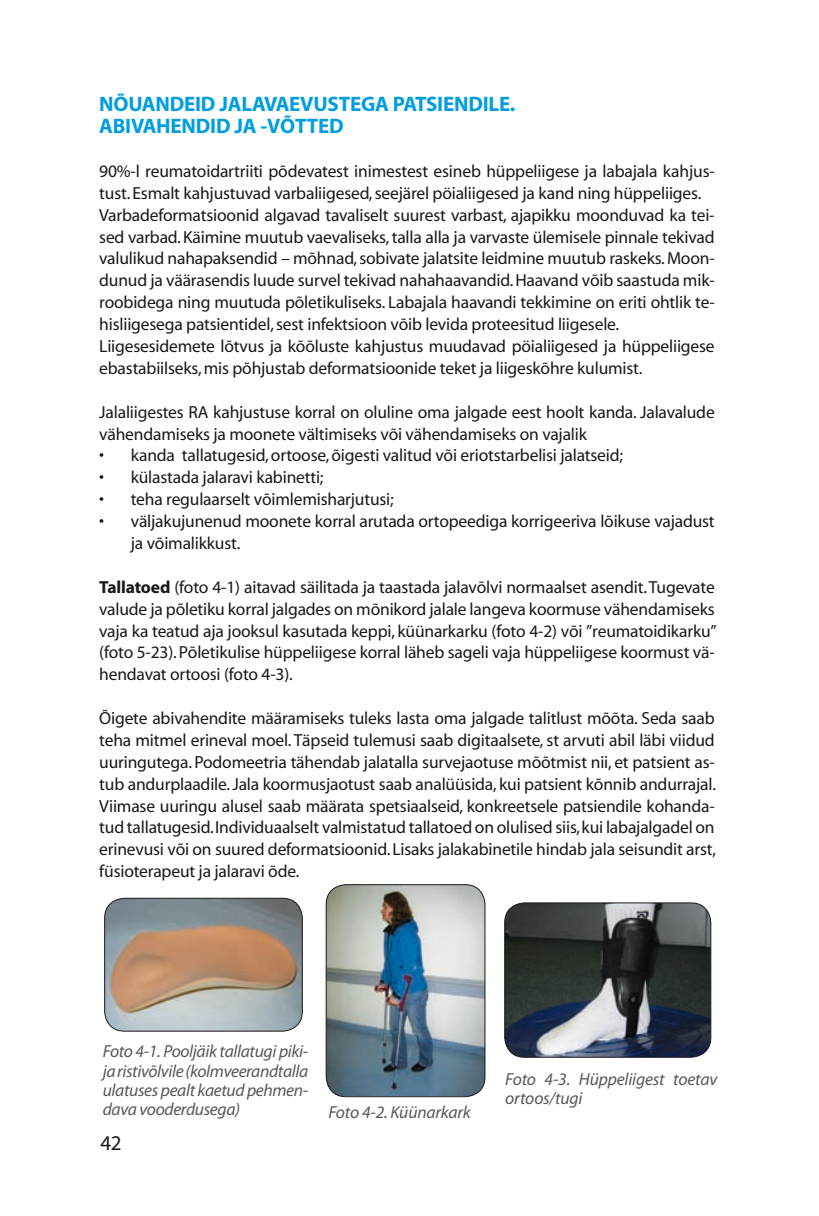
<style>
.page{position:relative;width:819px;height:1216px;background:#fff}
.page>*{position:absolute;margin:0;border:0;box-sizing:border-box;transform-origin:0 0}
.t1{font:700 21px/21.9px "Myriad";letter-spacing:-.01em;color:#009ee0}
.t2{font:21px "Myriad";color:#1a171c}
.t3{font:17.5px/21.9px "Myriad";letter-spacing:-.01em;color:#1a171c}
.t4{font:italic 17.5px/19.2px "Myriad Pro";letter-spacing:-.02em;color:#58585a;text-align:justify}
.s1{font-weight:700}
</style>
<div class="page">
<img style="left:105px;top:899px;width:197px;height:132px">
<div style="left:104px;top:897px;width:199px;height:134px;border:1px solid #1a171c;border-radius:20px"></div>
<img style="left:504px;top:903px;width:206px;height:154px">
<div style="left:504px;top:902px;width:207px;height:155px;border:1px solid #1a171c;border-radius:20px"></div>
<img style="left:326px;top:884px;width:159px;height:212px">
<div style="left:326px;top:884px;width:159px;height:213px;border:1px solid #1a171c;border-radius:20px"></div>
<p class="t1" style="left:99px;top:94px;width:417px">NÕUANDEID JALAVAEVUSTEGA PATSIENDILE.<br>ABIVAHENDID JA -VÕTTED</p>
<p class="t3" style="left:99px;top:161px;width:617px">90%-l reumatoidartriiti põdevatest inimestest esineb hüppeliigese ja labajala kahjus&shy;tust. Esmalt kahjustuvad varbaliigesed, seejärel pöialiigesed ja kand ning hüppeliiges.<br>Varbadeformatsioonid algavad tavaliselt suurest varbast, ajapikku moonduvad ka tei&shy;sed varbad. Käimine muutub vaevaliseks, talla alla ja varvaste ülemisele pinnale tekivad valulikud nahapaksendid – mõhnad, sobivate jalatsite leidmine muutub raskeks. Moon&shy;dunud ja väärasendis luude survel tekivad nahahaavandid. Haavand võib saastuda mik&shy;roobidega ning muutuda põletikuliseks. Labajala haavandi tekkimine on eriti ohtlik te&shy;hisliigesega patsientidel, sest infektsioon võib levida proteesitud liigesele.<br>Liigesesidemete lõtvus ja kõõluste kahjustus muudavad pöialiigesed ja hüppeliigese ebastabiilseks, mis põhjustab deformatsioonide teket ja liigeskõhre kulumist.</p>
<p class="t3" style="left:99px;top:401px;width:617px">Jalaliigestes RA kahjustuse korral on oluline oma jalgade eest hoolt kanda. Jalavalude vähendamiseks ja moonete vältimiseks või vähendamiseks on vajalik</p>
<p class="t3" style="left:99px;top:445px;width:525px">• kanda tallatugesid, ortoose, õigesti valitud või eriotstarbelisi jalatseid;</p>
<p class="t3" style="left:99px;top:467px;width:226px">• külastada jalaravi kabinetti;</p>
<p class="t3" style="left:99px;top:489px;width:296px">• teha regulaarselt võimlemisharjutusi;</p>
<p class="t3" style="left:131px;top:511px;width:585px;text-indent:-32px">• väljakujunenud moonete korral arutada ortopeediga korrigeeriva lõikuse vajadust ja võimalikkust.</p>
<p class="t3" style="left:99px;top:576px;width:618px;text-align:justify"><span class="s1">Tallatoed</span> (foto 4-1) aitavad säilitada ja taastada jalavõlvi normaalset asendit. Tugevate valude ja põletiku korral jalgades on mõnikord jalale langeva koormuse vähendamiseks vaja ka teatud aja jooksul kasutada keppi, küünarkarku (foto 4-2) või ”reumatoidikarku” (foto 5-23). Põletikulise hüppeliigese korral läheb sageli vaja hüppeliigese koormust vä&shy;hendavat ortoosi (foto 4-3).</p>
<p class="t3" style="left:99px;top:708px;width:618px;text-align:justify">Õigete abivahendite määramiseks tuleks lasta oma jalgade talitlust mõõta. Seda saab teha mitmel erineval moel. Täpseid tulemusi saab digitaalsete, st arvuti abil läbi viidud uuringutega. Podomeetria tähendab jalatalla survejaotuse mõõtmist nii, et patsient as&shy;tub andurplaadile. Jala koormusjaotust saab analüüsida, kui patsient kõnnib andurrajal.<br>Viimase uuringu alusel saab määrata spetsiaalseid, konkreetsele patsiendile kohanda&shy;tud tallatugesid. Individuaalselt valmistatud tallatoed on olulised siis, kui labajalgadel on erinevusi või on suured deformatsioonid. Lisaks jalakabinetile hindab jala seisundit arst, füsioterapeut ja jalaravi õde.</p>
<p class="t4" style="left:103px;top:1041px;width:207px">Foto 4-1. Pooljäik tallatugi piki&shy;ja ristivõlvile (kolmveerandtalla ulatuses pealt kaetud pehmen&shy;dava vooderdusega)</p>
<p class="t2" style="left:100px;top:1131px;width:23px">42</p>
<p class="t4" style="left:328px;top:1101px;width:144px">Foto 4-2. Küünarkark</p>
<p class="t4" style="left:505px;top:1069px;width:214px">Foto 4-3. Hüppeliigest toetav ortoos/tugi</p>
</div>
